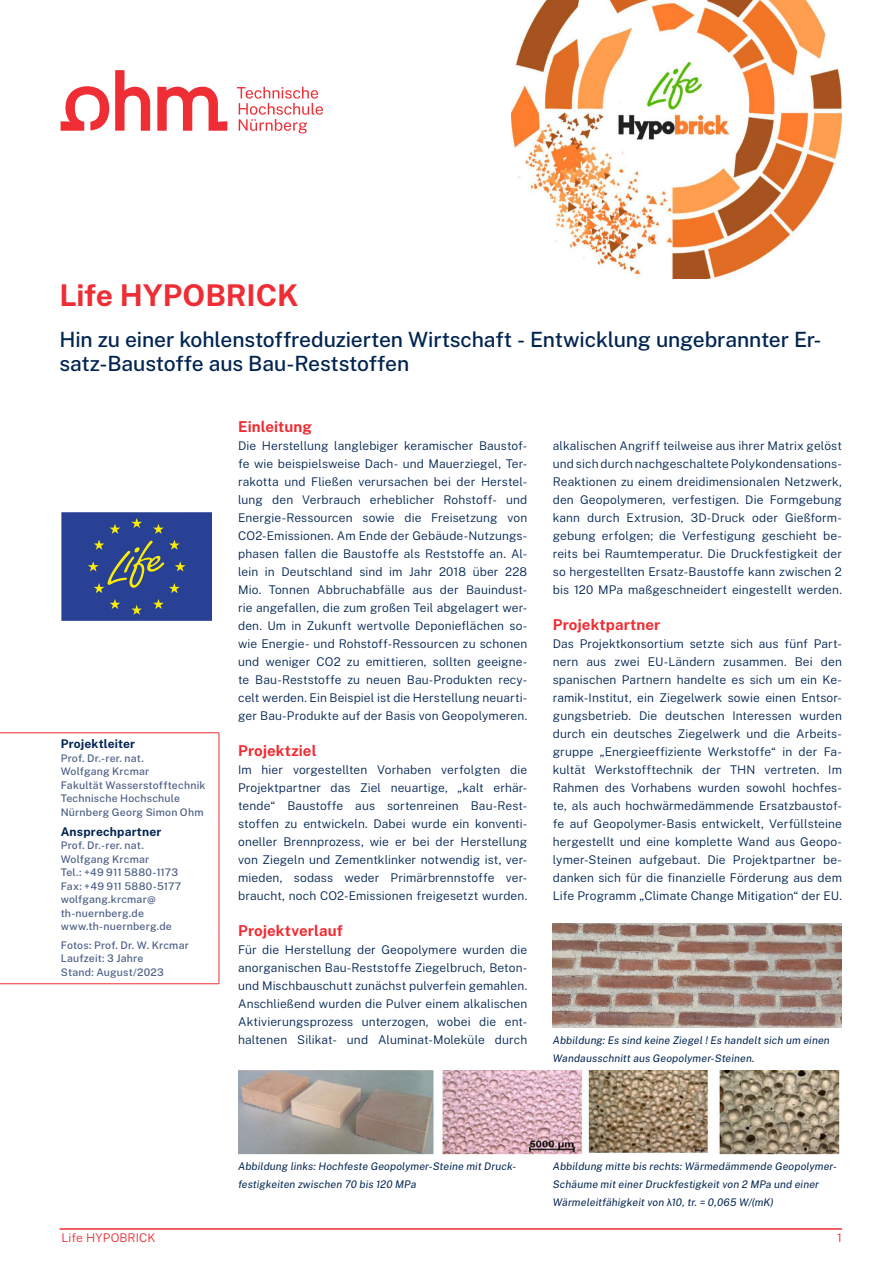
<style>
.page{position:relative;width:893px;height:1263px;background:#fff}
.page>*{position:absolute;margin:0;border:0;box-sizing:border-box;transform-origin:0 0}
.Titel{font:700 30px "Public Sans";color:#ee2d34}
.Titel_2{font:500 21px/24px "Public Sans";letter-spacing:-.005em;color:#002451}
.Fließtext_Überschrift{font:700 15px "Public Sans";letter-spacing:.005em;color:#ee2d34}
.Fließtext{font:700 15px "Public Sans";letter-spacing:.005em;color:#ee2d34}
.Fließtext-2{font:300 12px/18px "Public Sans";letter-spacing:.01em;color:#002451;text-align:justify}
.Impressum_Überschrift{font:700 12px "Public Sans";letter-spacing:.015em;color:#002451}
.Fließtext-3{font:300 12px "Public Sans";letter-spacing:.01em;color:#ee2d34}
.Bildunterschrift{font:italic 10.5px/18px "Public Sans";letter-spacing:.015em;color:#002451}
.Impressum{font:500 10.5px/13.5px "Public Sans";letter-spacing:.02em;color:#4d6086}
.s1{font-family:"Arial";font-style:normal}
</style>
<div class="page">
<svg style="left:237px;top:87px;width:86px;height:46px"></svg>
<svg style="left:157px;top:86px;width:70px;height:45px"></svg>
<svg style="left:61px;top:70px;width:89px;height:61px"></svg>
<img style="left:512px;top:0;width:330px;height:279px">
<hr style="left:0;top:732px;width:219px;height:1px;background:#ee2d34">
<hr style="left:219px;top:733px;width:1px;height:87px;background:#ee2d34">
<hr style="left:219px;top:820px;width:1px;height:115px;background:#ee2d34">
<hr style="left:219px;top:935px;width:1px;height:48px;background:#ee2d34">
<hr style="left:0;top:983px;width:219px;height:1px;background:#ee2d34">
<img style="left:62px;top:512px;width:149px;height:108px">
<hr style="left:60px;top:1228px;width:782px;height:2px;background:#ee2d34">
<img style="left:239px;top:1070px;width:601px;height:84px">
<img style="left:553px;top:923px;width:289px;height:104px">
<p class="Titel" style="left:60px;top:273px;width:241px">Life HYPOBRICK</p>
<p class="Titel_2" style="left:60px;top:326px;width:763px">Hin zu einer kohlenstoffreduzierten Wirtschaft - Entwicklung ungebrannter Er&shy;satz-Baustoffe aus Bau-Reststoffen</p>
<p class="Impressum_Überschrift" style="left:61px;top:735px;width:76px">Projektleiter</p>
<p class="Impressum" style="left:61px;top:751px;width:85px">Prof. Dr.-rer. nat.</p>
<p class="Impressum" style="left:61px;top:764px;width:90px">Wolfgang Krcmar</p>
<p class="Impressum" style="left:61px;top:778px;width:146px">Fakultät Wasserstofftechnik</p>
<p class="Impressum" style="left:61px;top:791px;width:144px">Technische Hochschule<br>Nürnberg Georg Simon Ohm</p>
<p class="Impressum_Überschrift" style="left:61px;top:823px;width:102px">Ansprechpartner</p>
<p class="Impressum" style="left:61px;top:838px;width:85px">Prof. Dr.-rer. nat.</p>
<p class="Impressum" style="left:61px;top:852px;width:90px">Wolfgang Krcmar</p>
<p class="Impressum" style="left:61px;top:865px;width:119px">Tel.: +49 911 5880-1173</p>
<p class="Impressum" style="left:61px;top:879px;width:122px">Fax: +49 911 5880-5177</p>
<p class="Impressum" style="left:61px;top:892px;width:97px">wolfgang.krcmar@ th-nuernberg.de</p>
<p class="Impressum" style="left:61px;top:919px;width:113px">www.th-nuernberg.de</p>
<p class="Impressum" style="left:61px;top:938px;width:130px">Fotos: Prof. Dr. W. Krcmar</p>
<p class="Impressum" style="left:61px;top:951px;width:84px">Laufzeit: 3 Jahre</p>
<p class="Impressum" style="left:61px;top:965px;width:105px">Stand: August/2023</p>
<p class="Fließtext_Überschrift" style="left:238px;top:416px;width:75px">Einleitung</p>
<p class="Fließtext-2" style="left:238px;top:436px;width:291px">Die Herstellung langlebiger keramischer Baustof&shy;fe wie beispielsweise Dach- und Mauerziegel, Ter&shy;rakotta und Fließen verursachen bei der Herstel&shy;lung den Verbrauch erheblicher Rohstoff- und Energie-Ressourcen sowie die Freisetzung von CO2-Emissionen. Am Ende der Gebäude-Nutzungs&shy;phasen fallen die Baustoffe als Reststoffe an. Al&shy;lein in Deutschland sind im Jahr 2018 über 228<br>Mio. Tonnen Abbruchabfälle aus der Bauindust&shy;rie angefallen, die zum großen Teil abgelagert wer&shy;den. Um in Zukunft wertvolle Deponieflächen so&shy;wie Energie- und Rohstoff-Ressourcen zu schonen und weniger CO2 zu emittieren, sollten geeigne&shy;te Bau-Reststoffe zu neuen Bau-Produkten recy&shy;celt werden. Ein Beispiel ist die Herstellung neuarti&shy;ger Bau-Produkte auf der Basis von Geopolymeren.</p>
<p class="Fließtext" style="left:238px;top:740px;width:80px">Projektziel</p>
<p class="Fließtext-2" style="left:238px;top:760px;width:291px">Im hier vorgestellten Vorhaben verfolgten die Projektpartner das Ziel neuartige, „kalt erhär&shy;tende“ Baustoffe aus sortenreinen Bau-Rest&shy;stoffen zu entwickeln. Dabei wurde ein konventi&shy;oneller Brennprozess, wie er bei der Herstellung von Ziegeln und Zementklinker notwendig ist, ver&shy;mieden, sodass weder Primärbrennstoffe ver&shy;braucht, noch CO2-Emissionen freigesetzt wurden.</p>
<p class="Fließtext_Überschrift" style="left:238px;top:920px;width:106px">Projektverlauf</p>
<p class="Fließtext-2" style="left:238px;top:940px;width:291px">Für die Herstellung der Geopolymere wurden die anorganischen Bau-Reststoffe Ziegelbruch, Beton&shy;und Mischbauschutt zunächst pulverfein gemahlen.<br>Anschließend wurden die Pulver einem alkalischen</p>
<p class="Fließtext-2" style="left:238px;top:1012px;width:291px">Aktivierungsprozess unterzogen, wobei die ent&shy;haltenen Silikat- und Aluminat-Moleküle durch</p>
<p class="Fließtext-2" style="left:553px;top:436px;width:291px">alkalischen Angriff teilweise aus ihrer Matrix gelöst und sich durch nachgeschaltete Polykondensations-Reaktionen zu einem dreidimensionalen Netzwerk, den Geopolymeren, verfestigen. Die Formgebung kann durch Extrusion, 3D-Druck oder Gießform&shy;gebung erfolgen; die Verfestigung geschieht be&shy;reits bei Raumtemperatur. Die Druckfestigkeit der so hergestellten Ersatz-Baustoffe kann zwischen 2 bis 120 MPa maßgeschneidert eingestellt werden.</p>
<p class="Fließtext_Überschrift" style="left:553px;top:614px;width:109px">Projektpartner</p>
<p class="Fließtext-2" style="left:553px;top:634px;width:291px">Das Projektkonsortium setzte sich aus fünf Part&shy;nern aus zwei EU-Ländern zusammen. Bei den spanischen Partnern handelte es sich um ein Ke&shy;ramik-Institut, ein Ziegelwerk sowie einen Entsor&shy;gungsbetrieb. Die deutschen Interessen wurden durch ein deutsches Ziegelwerk und die Arbeits&shy;gruppe „Energieeffiziente Werkstoffe“ in der Fa&shy;kultät Werkstofftechnik der THN vertreten. Im Rahmen des Vorhabens wurden sowohl hochfes&shy;te, als auch hochwärmedämmende Ersatzbaustof&shy;fe auf Geopolymer-Basis entwickelt, Verfüllsteine hergestellt und eine komplette Wand aus Geopo&shy;lymer-Steinen aufgebaut. Die Projektpartner be&shy;danken sich für die finanzielle Förderung aus dem Life Programm „Climate Change Mitigation“ der EU.</p>
<p class="Bildunterschrift" style="left:553px;top:1031px;width:278px">Abbildung: Es sind keine Ziegel ! Es handelt sich um einen<br>Wandausschnitt aus Geopolymer-Steinen.</p>
<p class="Bildunterschrift" style="left:238px;top:1157px;width:280px">Abbildung links: Hochfeste Geopolymer-Steine mit Druck&shy;festigkeiten zwischen 70 bis 120 MPa</p>
<p class="Bildunterschrift" style="left:553px;top:1157px;width:286px">Abbildung mitte bis rechts: Wärmedämmende Geopolymer-<br>Schäume mit einer Druckfestigkeit von 2 MPa und einer<br>Wärmeleitfähigkeit von <span class="s1">λ</span>10, tr. = 0,065 W/(mK)</p>
<p class="Fließtext-3" style="left:62px;top:1229px;width:95px">Life HYPOBRICK</p>
<p class="Fließtext-3" style="left:837px;top:1229px;width:6px">1</p>
</div>
